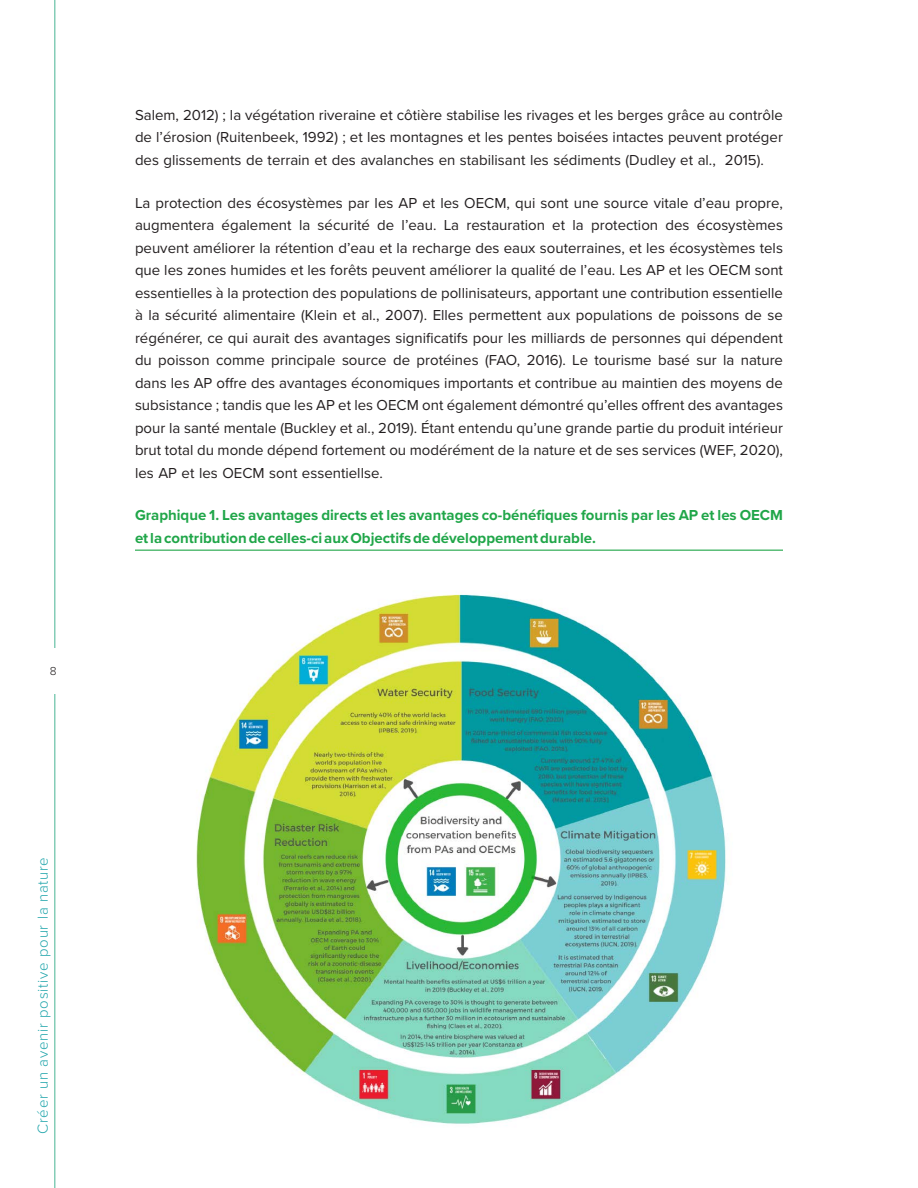
<style>
.page{position:relative;width:918px;height:1188px;background:#fff}
.page>*{position:absolute;margin:0;border:0;box-sizing:border-box;transform-origin:0 0}
.Body_Text{font:15px/22.5px "Proxima Nova";color:#231f20;text-align:justify}
.Figure_title{font:700 15px/22.5px "Proxima Nova";color:#20a649}
.t1{font:300 15px "Proxima Nova";letter-spacing:.05em;color:#22a6ac}
.t2{font:300 12px "Proxima Nova";color:#231f20}
</style>
<div class="page">
<hr style="left:135px;top:550px;width:648px;height:1px;background:#20a649">
<hr style="left:54px;top:0;width:2px;height:1188px;background:#84cdb7">
<div style="left:33px;top:648px;width:41px;height:45px;background:#fff"></div>
<img style="left:196px;top:594px;width:530px;height:530px">
<p class="t2" style="left:50px;top:662px;width:8px">8</p>
<p class="t1" style="left:32px;top:1134px;width:278px;rotate:-90deg">Créer un avenir positive pour la nature</p>
<p class="Body_Text" style="left:135px;top:103px;width:649px">Salem, 2012) ; la végétation riveraine et côtière stabilise les rivages et les berges grâce au contrôle de l’érosion (Ruitenbeek, 1992) ; et les montagnes et les pentes boisées intactes peuvent protéger des glissements de terrain et des avalanches en stabilisant les sédiments (Dudley et al., 2015).</p>
<p class="Body_Text" style="left:135px;top:191px;width:650px">La protection des écosystèmes par les AP et les OECM, qui sont une source vitale d’eau propre, augmentera également la sécurité de l’eau. La restauration et la protection des écosystèmes peuvent améliorer la rétention d’eau et la recharge des eaux souterraines, et les écosystèmes tels que les zones humides et les forêts peuvent améliorer la qualité de l’eau. Les AP et les OECM sont essentielles à la protection des populations de pollinisateurs, apportant une contribution essentielle à la sécurité alimentaire (Klein et al., 2007). Elles permettent aux populations de poissons de se régénérer, ce qui aurait des avantages significatifs pour les milliards de personnes qui dépendent du poisson comme principale source de protéines (FAO, 2016). Le tourisme basé sur la nature dans les AP offre des avantages économiques importants et contribue au maintien des moyens de subsistance ; tandis que les AP et les OECM ont également démontré qu’elles offrent des avantages pour la santé mentale (Buckley et al., 2019). Étant entendu qu’une grande partie du produit intérieur brut total du monde dépend fortement ou modérément de la nature et de ses services (WEF, 2020), les AP et les OECM sont essentiellse.</p>
<p class="Figure_title" style="left:135px;top:504px;width:650px">Graphique 1. Les avantages directs et les avantages co-bénéfiques fournis par les AP et les OECM et la contribution de celles-ci aux Objectifs de développement durable.</p>
</div>
